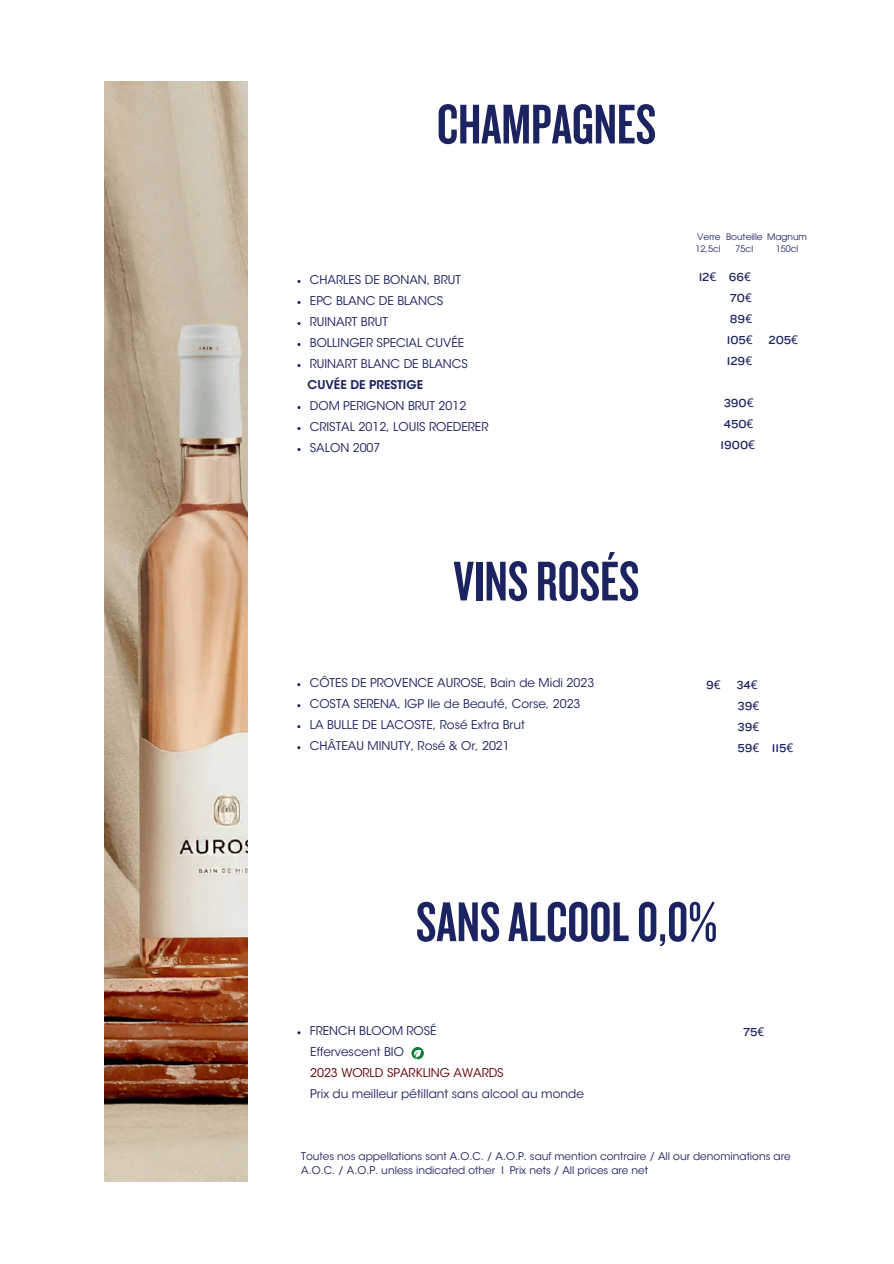
<style>
.page{position:relative;width:894px;height:1264px;background:#fff}
.page>*{position:absolute;margin:0;border:0;box-sizing:border-box;transform-origin:0 0}
.t1{font:58.05px "Knockout HTF48 Featherweight";color:#1b2360}
.t2{font:12px/21px "ITC Avant Garde Std";color:#1b2360}
.t3{font:12px/21px "Knockout HTF32 Junior Cruiserwt";color:#1b2360}
.t4{font:12px "ITC Avant Garde Std";color:#610103}
.t5{font:600 12px "ITC Avant Garde Std";color:#1b2360}
.t6{font:10.5px/14px "ITC Avant Garde Std";color:#1b2360}
.t7{font:9px/12px "ITC Avant Garde Pro";color:#1b2360;text-align:center}
.s1{font-family:"Noto Sans"}
</style>
<div class="page">
<img style="left:104px;top:81px;width:143px;height:1100px">
<svg style="left:411px;top:1047px;width:13px;height:12px"></svg>
<h1 class="t1" style="left:437px;top:95px;width:221px">CHAMPAGNES</h1>
<p class="t2" style="left:310px;top:269px;width:160px">CHARLES DE BONAN, BRUT<br>EPC BLANC DE BLANCS<br>RUINART BRUT<br>BOLLINGER SPECIAL CUVÉE<br>RUINART BLANC DE BLANCS</p>
<p class="t5" style="left:307px;top:377px;width:117px">CUVÉE DE PRESTIGE</p>
<p class="t2" style="left:310px;top:395px;width:180px">DOM PERIGNON BRUT 2012<br>CRISTAL 2012, LOUIS ROEDERER<br>SALON 2007</p>
<h1 class="t1" style="left:453px;top:552px;width:187px">VINS ROSÉS</h1>
<p class="t2" style="left:309px;top:672px;width:286px">CÔTES DE PROVENCE AUROSE, Bain de Midi 2023<br>COSTA SERENA, IGP Ile de Beauté, Corse, 2023<br>LA BULLE DE LACOSTE, Rosé Extra Brut<br>CHÂTEAU MINUTY, Rosé &amp; Or, 2021</p>
<p class="t7" style="left:695px;top:230px;width:27px;text-align:left">Verre<br>12,5cl</p>
<p class="t7" style="left:725px;top:230px;width:38px">Bouteille<br>75cl</p>
<p class="t7" style="left:766px;top:230px;width:41px">Magnum<br>150cl</p>
<p class="t3" style="left:726px;top:266px;width:28px;text-indent:-28px">12<span class="s1">€</span> 66<span class="s1">€<br></span>70<span class="s1">€<br></span>89<span class="s1">€<br></span>105<span class="s1">€</span></p>
<p class="t3" style="left:726px;top:350px;width:27px">129<span class="s1">€</span></p>
<p class="t3" style="left:720px;top:392px;width:36px">390<span class="s1">€<br></span>450<span class="s1">€<br></span>1900<span class="s1">€</span></p>
<p class="t3" style="left:768px;top:329px;width:31px">205<span class="s1">€</span></p>
<p class="t3" style="left:706px;top:674px;width:16px">9<span class="s1">€</span></p>
<p class="t3" style="left:736px;top:674px;width:58px">34<span class="s1">€<br></span>39<span class="s1">€<br></span>39<span class="s1">€<br></span>59<span class="s1">€</span> 115<span class="s1">€</span></p>
<h1 class="t1" style="left:416px;top:892px;width:303px">SANS ALCOOL 0,0%</h1>
<p class="t2" style="left:310px;top:1020px;width:128px">FRENCH BLOOM ROSÉ<br>Effervescent BIO</p>
<p class="t4" style="left:310px;top:1065px;width:195px">2023 WORLD SPARKLING AWARDS</p>
<p class="t2" style="left:310px;top:1083px;width:275px">Prix du meilleur pétillant sans alcool au monde</p>
<p class="t3" style="left:742px;top:1022px;width:23px">75<span class="s1">€</span></p>
<p class="t6" style="left:301px;top:1149px;width:491px">Toutes nos appellations sont A.O.C. / A.O.P. sauf mention contraire / All our denominations are<br>A.O.C. / A.O.P. unless indicated other I Prix nets / All prices are net</p>
</div>
